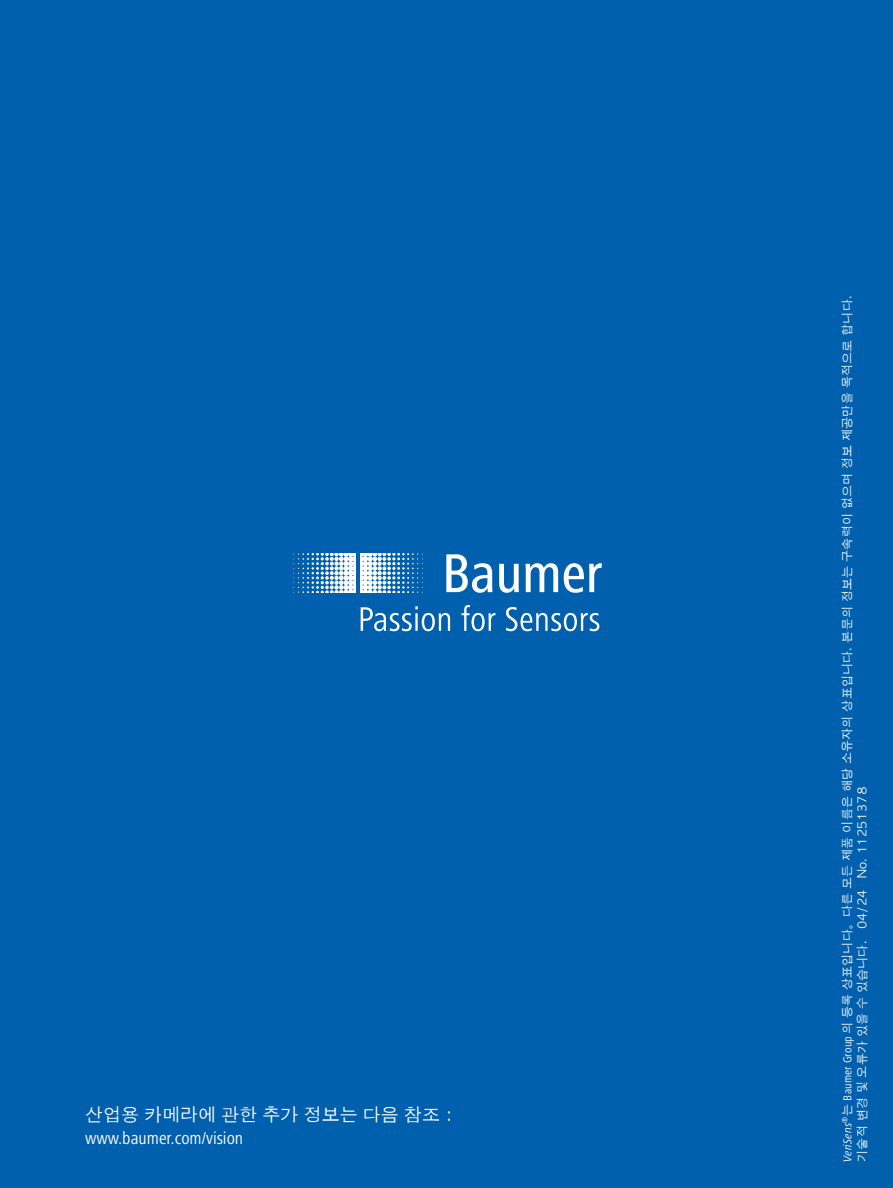
<style>
.page{position:relative;width:893px;height:1188px;background:#0060ad}
.page>*{position:absolute;margin:0;border:0;box-sizing:border-box;transform-origin:0 0}
.t1{font:condensed 18px "Frutiger Next Pro";color:#fff}
.t2{font:18px "Apple Gothic";color:#fff}
.t3{font:12px/15px "Apple Gothic";letter-spacing:.02em;color:#fff}
.s1{font-family:"Frutiger Next Pro";font-style:italic}
.s2{font-family:"Frutiger Next Pro";font-stretch:condensed}
</style>
<div class="page">
<svg style="left:446px;top:554px;width:46px;height:39px"></svg>
<svg style="left:499px;top:564px;width:20px;height:29px"></svg>
<svg style="left:525px;top:563px;width:33px;height:29px"></svg>
<svg style="left:564px;top:563px;width:38px;height:30px"></svg>
<svg style="left:361px;top:554px;width:62px;height:39px"></svg>
<svg style="left:293px;top:554px;width:62px;height:39px"></svg>
<svg style="left:361px;top:606px;width:89px;height:25px"></svg>
<svg style="left:461px;top:605px;width:35px;height:26px"></svg>
<svg style="left:506px;top:607px;width:93px;height:24px"></svg>
<h1 class="t2" style="left:85px;top:1104px;width:375px">산업용 카메라에 관한 추가 정보는 다음 참조：</h1>
<h1 class="t1" style="left:85px;top:1127px;width:160px">www.baumer.com/vision</h1>
<p class="t3" style="left:840px;top:1162px;width:868px;rotate:-90deg"><span class="s1">VeriSens</span><sup>®</sup>는 <span class="s2">Baumer Group</span>의 등록 상표입니다。다른 모든 제품 이름은 해당 소유자의 상표입니다. 본문의 정보는 구속력이 없으며 정보 제공만을 목적으로 합니다. 기술적 변경 및 오류가 있을 수 있습니다. 04/24 No. 11251378</p>
</div>
